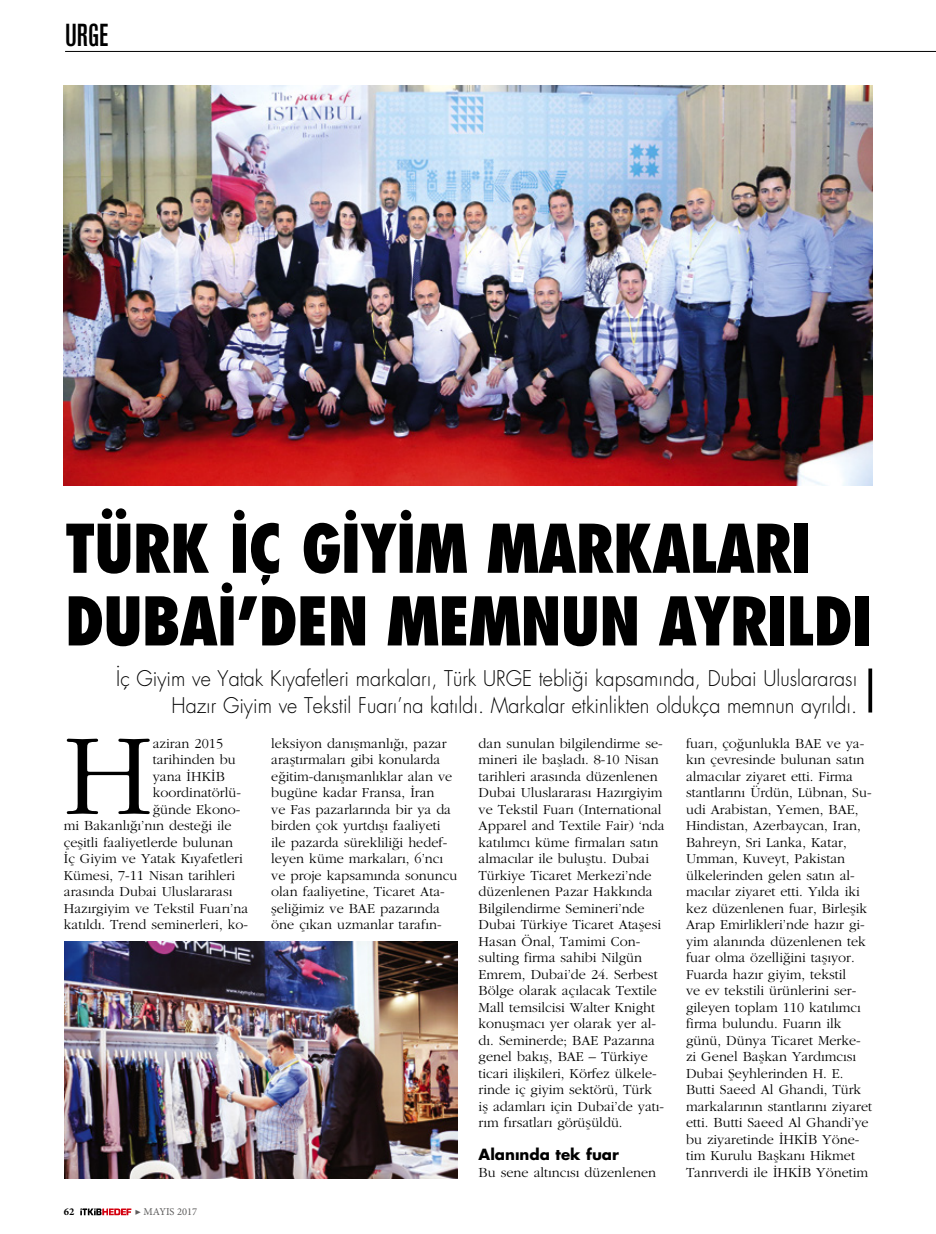
<style>
.page{position:relative;width:936px;height:1234px;background:#fff}
.page>*{position:absolute;margin:0;border:0;box-sizing:border-box;transform-origin:0 0}
.t1{font:120.15px "Garamond Tr";color:#000}
.t2{font:65.1px/72.6px "Futura Cond Black Tr";letter-spacing:-.02em;color:#000}
.t3{font:31.5px "Akzidenz Grotesk Medium Con";color:#000}
.t4{font:21px/27px "Futura Light Tr";color:#000;text-align:right;scale:.94 1}
.t5{font:15px "Futura Bold Tr";color:#000}
.t6{font:14.25px/16.5px "Garamond Tr";color:#000}
.t7{font:10.5px "Minion Pro";color:#5d5c5c}
.t8{font:700 10.5px "Minion Pro";color:#000}
</style>
<div class="page">
<hr style="left:65px;top:51px;width:870px;height:1px;background:#000">
<svg style="left:80px;top:1208px;width:51px;height:6px"></svg>
<svg style="left:868px;top:668px;width:4px;height:44px"></svg>
<img style="left:64px;top:85px;width:808px;height:400px">
<img style="left:64px;top:941px;width:393px;height:237px">
<h3 class="t3" style="left:65px;top:18px;width:45px">URGE</h3>
<h2 class="t2" style="left:65px;top:511px;width:808px">TÜRK İÇ GİYİM MARKALARI<br>DUBAİ’DEN MEMNUN AYRILDI</h2>
<h3 class="t4" style="left:116px;top:665px;width:789px">İç Giyim ve Yatak Kıyafetleri markaları, Türk URGE tebliği kapsamında, Dubai Uluslararası<br>Hazır Giyim ve Tekstil Fuarı’na katıldı. Markalar etkinlikten oldukça memnun ayrıldı.</h3>
<h1 class="t1" style="left:64px;top:703px;width:90px">H</h1>
<p class="t6" style="left:153px;top:734px;width:72px">aziran 2015</p>
<p class="t6" style="left:271px;top:734px;width:188px">leksiyon danışmanlığı, pazar araştırmaları gibi konularda eğitim-danışmanlıklar alan ve bugüne kadar Fransa, İran<br>ve Fas pazarlarında bir ya da birden çok yurtdışı faaliyeti ile pazarda sürekliliği hedef&shy;leyen küme markaları, 6’ncı ve proje kapsamında sonuncu olan faaliyetine, Ticaret Ata&shy;şeliğimiz ve BAE pazarında öne çıkan uzmanlar tarafın-</p>
<p class="t6" style="left:478px;top:734px;width:188px">dan sunulan bilgilendirme se&shy;mineri ile başladı. 8-10 Nisan tarihleri arasında düzenlenen<br>Dubai Uluslararası Hazırgiyim ve Tekstil Fuarı (International<br>Apparel and Textile Fair) ‘nda katılımcı küme firmaları satın almacılar ile buluştu. Dubai<br>Türkiye Ticaret Merkezi’nde düzenlenen Pazar Hakkında<br>Bilgilendirme Semineri’nde<br>Dubai Türkiye Ticaret Ataşesi<br>Hasan Önal, Tamimi Con&shy;sulting firma sahibi Nilgün<br>Emrem, Dubai’de 24. Serbest<br>Bölge olarak açılacak Textile<br>Mall temsilcisi Walter Knight konuşmacı yer olarak yer al&shy;dı. Seminerde; BAE Pazarına genel bakış, BAE – Türkiye ticari ilişkileri, Körfez ülkele&shy;rinde iç giyim sektörü, Türk iş adamları için Dubai’de yatı&shy;rım fırsatları görüşüldü.</p>
<p class="t5" style="left:478px;top:1143px;width:142px">Alanında tek fuar</p>
<p class="t6" style="left:478px;top:1163px;width:179px">Bu sene altıncısı düzenlenen</p>
<p class="t6" style="left:686px;top:734px;width:188px">fuarı, çoğunlukla BAE ve ya&shy;kın çevresinde bulunan satın almacılar ziyaret etti. Firma stantlarını Ürdün, Lübnan, Su&shy;udi Arabistan, Yemen, BAE,<br>Hindistan, Azerbaycan, Iran,<br>Bahreyn, Sri Lanka, Katar,<br>Umman, Kuveyt, Pakistan ülkelerinden gelen satın al&shy;macılar ziyaret etti. Yılda iki kez düzenlenen fuar, Birleşik<br>Arap Emirlikleri’nde hazır gi&shy;yim alanında düzenlenen tek fuar olma özelliğini taşıyor.<br>Fuarda hazır giyim, tekstil<br>ve ev tekstili ürünlerini ser&shy;gileyen toplam 110 katılımcı firma bulundu. Fuarın ilk günü, Dünya Ticaret Merke&shy;zi Genel Başkan Yardımcısı<br>Dubai Şeyhlerinden H. E.<br>Butti Saeed Al Ghandi, Türk markalarının stantlarını ziyaret etti. Butti Saeed Al Ghandi’ye bu ziyaretinde İHKİB Yöne&shy;tim Kurulu Başkanı Hikmet<br>Tanrıverdi ile İHKİB Yönetim</p>
<p class="t6" style="left:153px;top:750px;width:85px">tarihinden bu</p>
<p class="t6" style="left:153px;top:767px;width:73px">yana İHKİB</p>
<p class="t6" style="left:153px;top:783px;width:90px">koordinatörlü-</p>
<p class="t6" style="left:153px;top:800px;width:89px">ğünde Ekono-</p>
<p class="t6" style="left:64px;top:816px;width:169px">mi Bakanlığı’nın desteği ile</p>
<p class="t6" style="left:64px;top:833px;width:171px">çeşitli faaliyetlerde bulunan</p>
<p class="t6" style="left:64px;top:849px;width:180px">İç Giyim ve Yatak Kıyafetleri</p>
<p class="t6" style="left:64px;top:866px;width:173px">Kümesi, 7-11 Nisan tarihleri</p>
<p class="t6" style="left:64px;top:882px;width:170px">arasında Dubai Uluslararası</p>
<p class="t6" style="left:64px;top:899px;width:186px">Hazırgiyim ve Tekstil Fuarı’na</p>
<p class="t6" style="left:64px;top:915px;width:186px">katıldı. Trend seminerleri, ko-</p>
<p class="t8" style="left:64px;top:1204px;width:12px">62</p>
<p class="t7" style="left:135px;top:1203px;width:64px">▶ MAYIS 2017</p>
</div>
